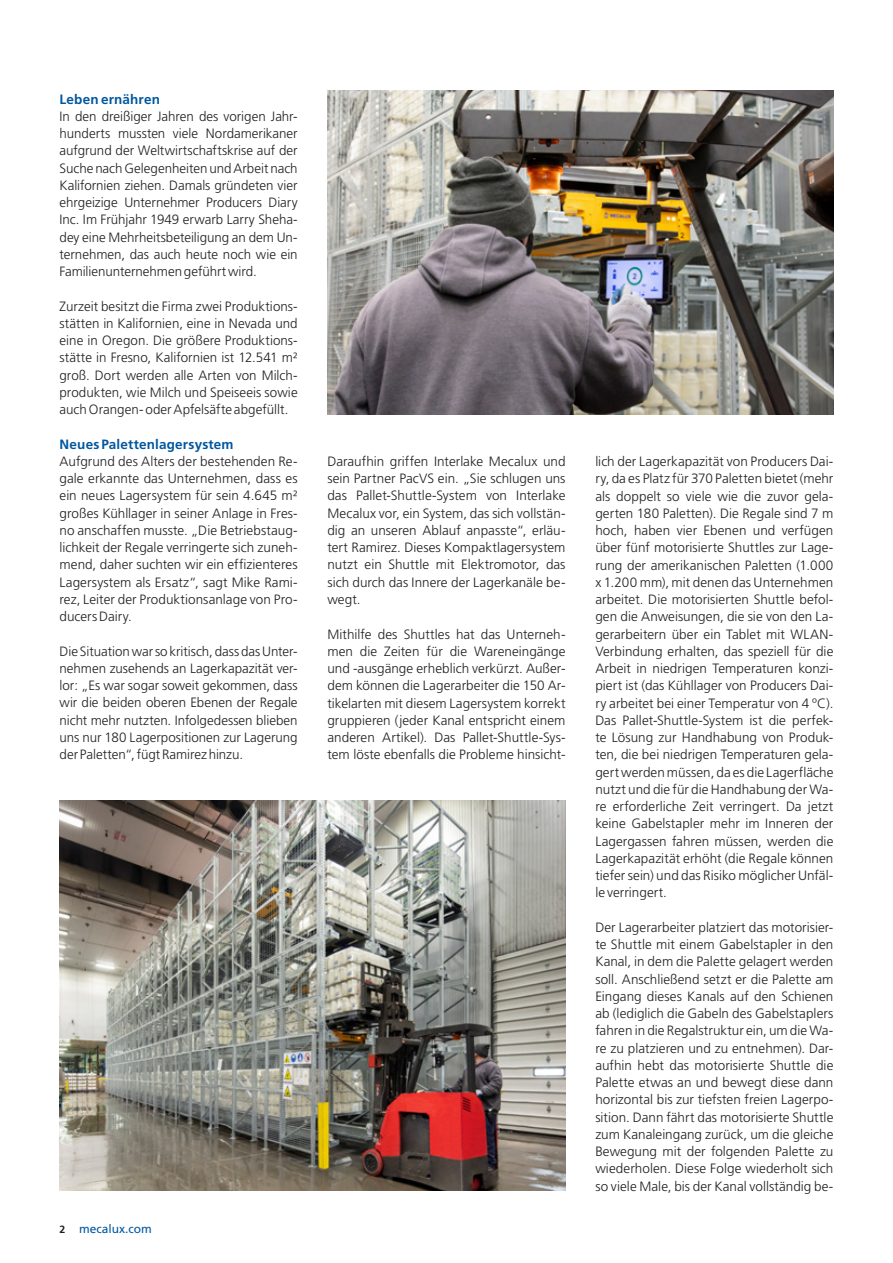
<style>
.page{position:relative;width:893px;height:1263px;background:#fff}
.page>*{position:absolute;margin:0;border:0;box-sizing:border-box;transform-origin:0 0}
.t1{font:300 13.5px/17.2px "Frutiger LT Std";color:#231f20;text-align:justify}
.t2{font:700 13.5px "Frutiger LT Std";letter-spacing:.015em;color:#01579f}
.t3{font:12px "Frutiger LT Std";color:#01579f}
.s1{font-weight:700;font-size:10.5px;color:#231f20}
</style>
<div class="page">
<img style="left:60px;top:800px;width:506px;height:390px">
<img style="left:327px;top:91px;width:506px;height:323px">
<p class="t2" style="left:60px;top:91px;width:102px">Leben ernähren</p>
<p class="t1" style="left:60px;top:108px;width:240px">In den dreißiger Jahren des vorigen Jahr&shy;hunderts mussten viele Nordamerikaner aufgrund der Weltwirtschaftskrise auf der Suche nach Gelegenheiten und Arbeit nach Kalifornien ziehen. Damals gründeten vier ehrgeizige Unternehmer Producers Diary Inc. Im Frühjahr 1949 erwarb Larry Sheha&shy;dey eine Mehrheitsbeteiligung an dem Un&shy;ternehmen, das auch heute noch wie ein Familienunternehmen geführt wird.</p>
<p class="t1" style="left:60px;top:298px;width:240px">Zurzeit besitzt die Firma zwei Produktions&shy;stätten in Kalifornien, eine in Nevada und eine in Oregon. Die größere Produktions&shy;stätte in Fresno, Kalifornien ist 12.541 m2 groß. Dort werden alle Arten von Milch&shy;produkten, wie Milch und Speiseeis sowie auch Orangen- oder Apfelsäfte abgefüllt.</p>
<p class="t2" style="left:60px;top:436px;width:176px">Neues Palettenlagersystem</p>
<p class="t1" style="left:60px;top:453px;width:240px">Aufgrund des Alters der bestehenden Re&shy;gale erkannte das Unternehmen, dass es ein neues Lagersystem für sein 4.645 m2 großes Kühllager in seiner Anlage in Fres&shy;no anschaffen musste. „Die Betriebstaug&shy;lichkeit der Regale verringerte sich zuneh&shy;mend, daher suchten wir ein effizienteres Lagersystem als Ersatz“, sagt Mike Rami&shy;rez, Leiter der Produktionsanlage von Pro&shy;ducers Dairy.</p>
<p class="t1" style="left:60px;top:643px;width:240px">Die Situation war so kritisch, dass das Unter&shy;nehmen zusehends an Lagerkapazität ver&shy;lor: „Es war sogar soweit gekommen, dass wir die beiden oberen Ebenen der Regale nicht mehr nutzten. Infolgedessen blieben uns nur 180 Lagerpositionen zur Lagerung der Paletten“, fügt Ramirez hinzu.</p>
<p class="t1" style="left:327px;top:453px;width:240px">Daraufhin griffen Interlake Mecalux und sein Partner PacVS ein. „Sie schlugen uns das Pallet-Shuttle-System von Interlake Mecalux vor, ein System, das sich vollstän&shy;dig an unseren Ablauf anpasste“, erläu&shy;tert Ramirez. Dieses Kompaktlagersystem nutzt ein Shuttle mit Elektromotor, das sich durch das Innere der Lagerkanäle be&shy;wegt.</p>
<p class="t1" style="left:327px;top:625px;width:240px">Mithilfe des Shuttles hat das Unterneh&shy;men die Zeiten für die Wareneingänge und -ausgänge erheblich verkürzt. Außer&shy;dem können die Lagerarbeiter die 150 Ar&shy;tikelarten mit diesem Lagersystem korrekt gruppieren (jeder Kanal entspricht einem anderen Artikel). Das Pallet-Shuttle-Sys&shy;tem löste ebenfalls die Probleme hinsicht-</p>
<p class="t3" style="left:60px;top:1221px;width:94px"><span class="s1">2</span> mecalux.com</p>
<p class="t1" style="left:595px;top:453px;width:240px">lich der Lagerkapazität von Producers Dai&shy;ry, da es Platz für 370 Paletten bietet (mehr als doppelt so viele wie die zuvor gela&shy;gerten 180 Paletten). Die Regale sind 7 m hoch, haben vier Ebenen und verfügen über fünf motorisierte Shuttles zur Lage&shy;rung der amerikanischen Paletten (1.000 x 1.200 mm), mit denen das Unternehmen arbeitet. Die motorisierten Shuttle befol&shy;gen die Anweisungen, die sie von den La&shy;gerarbeitern über ein Tablet mit WLAN-Verbindung erhalten, das speziell für die Arbeit in niedrigen Temperaturen konzi&shy;piert ist (das Kühllager von Producers Dai&shy;ry arbeitet bei einer Temperatur von 4 ºC).<br>Das Pallet-Shuttle-System ist die perfek&shy;te Lösung zur Handhabung von Produk&shy;ten, die bei niedrigen Temperaturen gela&shy;gert werden müssen, da es die Lagerfläche nutzt und die für die Handhabung der Wa&shy;re erforderliche Zeit verringert. Da jetzt keine Gabelstapler mehr im Inneren der Lagergassen fahren müssen, werden die Lagerkapazität erhöht (die Regale können tiefer sein) und das Risiko möglicher Unfäl&shy;le verringert.</p>
<p class="t1" style="left:595px;top:919px;width:240px">Der Lagerarbeiter platziert das motorisier&shy;te Shuttle mit einem Gabelstapler in den Kanal, in dem die Palette gelagert werden soll. Anschließend setzt er die Palette am Eingang dieses Kanals auf den Schienen ab (lediglich die Gabeln des Gabelstaplers fahren in die Regalstruktur ein, um die Wa&shy;re zu platzieren und zu entnehmen). Dar&shy;aufhin hebt das motorisierte Shuttle die Palette etwas an und bewegt diese dann horizontal bis zur tiefsten freien Lagerpo&shy;sition. Dann fährt das motorisierte Shuttle zum Kanaleingang zurück, um die gleiche Bewegung mit der folgenden Palette zu wiederholen. Diese Folge wiederholt sich so viele Male, bis der Kanal vollständig be-</p>
</div>
